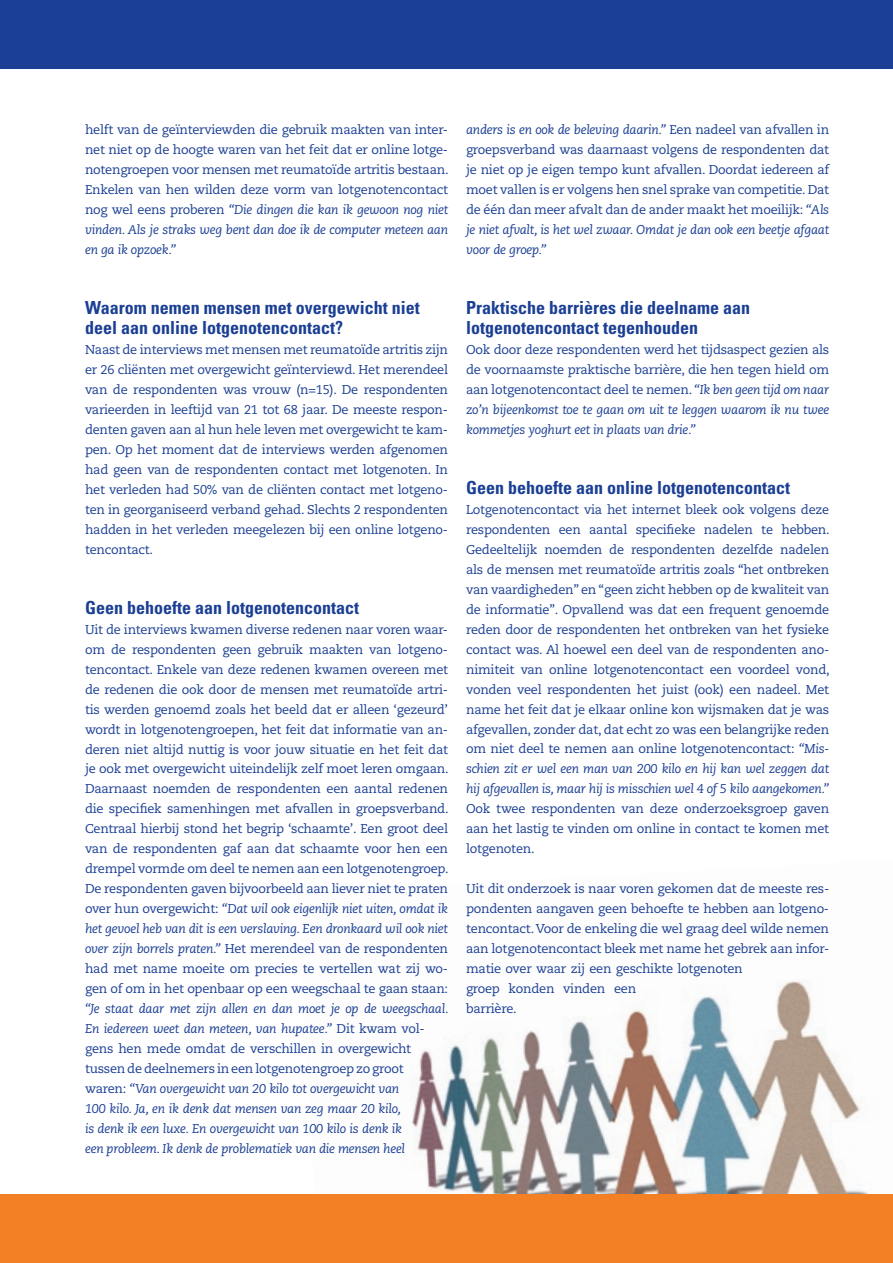
<style>
.page{position:relative;width:893px;height:1263px;background:#fff}
.page>*{position:absolute;margin:0;border:0;box-sizing:border-box;transform-origin:0 0}
.t1{font:700 condensed 18px/20px "Univers LT Std";color:#1b3f94}
.t2{font:12.75px/20px "Caecilia LT Std";letter-spacing:-.02em;color:#1b3f94;text-align:justify}
.t3{font:italic 12.75px/20px "Caecilia LT Std";letter-spacing:-.02em;color:#1b3f94}
.s1{font-style:italic}
.s2{font-style:normal}
</style>
<div class="page">
<img style="left:298px;top:980px;width:595px;height:215px">
<div style="left:0;top:0;width:893px;height:68px;background:#1b3f94"></div>
<div style="left:0;top:1195px;width:893px;height:68px;background:#f48026"></div>
<p class="t2" style="left:85px;top:120px;width:365px">helft van de geïnterviewden die gebruik maakten van inter&shy;net niet op de hoogte waren van het feit dat er online lotge&shy;notengroepen voor mensen met reumatoïde artritis bestaan.<br>Enkelen van hen wilden deze vorm van lotgenotencontact nog wel eens proberen <span class="s1">“Die dingen die kan ik gewoon nog niet vinden. Als je straks weg bent dan doe ik de computer meteen aan en ga ik opzoek.”</span></p>
<p class="t2" style="left:466px;top:120px;width:365px"><span class="s1">anders is en ook de beleving daarin.”</span> Een nadeel van afvallen in groepsverband was daarnaast volgens de respondenten dat je niet op je eigen tempo kunt afvallen. Doordat iedereen af moet vallen is er volgens hen snel sprake van competitie. Dat de één dan meer afvalt dan de ander maakt het moeilijk: <span class="s1">“Als je niet afvalt, is het wel zwaar. Omdat je dan ook een beetje afgaat voor de groep.”</span></p>
<h1 class="t1" style="left:85px;top:297px;width:336px">Waarom nemen mensen met overgewicht niet deel aan online lotgenotencontact?</h1>
<p class="t2" style="left:85px;top:340px;width:365px">Naast de interviews met mensen met reumatoïde artritis zijn er 26 cliënten met overgewicht geïnterviewd. Het merendeel van de respondenten was vrouw (n=15). De respondenten varieerden in leeftijd van 21 tot 68 jaar. De meeste respon&shy;denten gaven aan al hun hele leven met overgewicht te kam&shy;pen. Op het moment dat de interviews werden afgenomen had geen van de respondenten contact met lotgenoten. In het verleden had 50% van de cliënten contact met lotgeno&shy;ten in georganiseerd verband gehad. Slechts 2 respondenten hadden in het verleden meegelezen bij een online lotgeno&shy;tencontact.</p>
<h1 class="t1" style="left:85px;top:597px;width:276px">Geen behoefte aan lotgenotencontact</h1>
<p class="t2" style="left:85px;top:619px;width:365px">Uit de interviews kwamen diverse redenen naar voren waar&shy;om de respondenten geen gebruik maakten van lotgeno&shy;tencontact. Enkele van deze redenen kwamen overeen met de redenen die ook door de mensen met reumatoïde artri&shy;tis werden genoemd zoals het beeld dat er alleen ‘gezeurd’ wordt in lotgenotengroepen, het feit dat informatie van an&shy;deren niet altijd nuttig is voor jouw situatie en het feit dat je ook met overgewicht uiteindelijk zelf moet leren omgaan.<br>Daarnaast noemden de respondenten een aantal redenen die specifiek samenhingen met afvallen in groepsverband.<br>Centraal hierbij stond het begrip ‘schaamte’. Een groot deel van de respondenten gaf aan dat schaamte voor hen een drempel vormde om deel te nemen aan een lotgenotengroep.<br>De respondenten gaven bijvoorbeeld aan liever niet te praten over hun overgewicht: <span class="s1">“Dat wil ook eigenlijk niet uiten, omdat ik het gevoel heb van dit is een verslaving. Een dronkaard wil ook niet over zijn borrels praten.”</span> Het merendeel van de respondenten had met name moeite om precies te vertellen wat zij wo&shy;gen of om in het openbaar op een weegschaal te gaan staan:</p>
<p class="t3" style="left:85px;top:999px;width:365px">“Je staat daar met zijn allen en dan moet je op de weegschaal.<br>En iedereen weet dan meteen, van hupatee.” <span class="s2">Dit kwam vol&shy;gens hen mede omdat de verschillen in overgewicht tussen de deelnemers in een lotgenotengroep zo groot<br>waren:</span> “Van overgewicht van 20 kilo tot overgewicht van<br>100 kilo. Ja, en ik denk dat mensen van zeg maar 20 kilo,<br>is denk ik een luxe. En overgewicht van 100 kilo is denk ik<br>een probleem. Ik denk de problematiek van die mensen heel</p>
<h1 class="t1" style="left:466px;top:297px;width:285px">Praktische barrières die deelname aan lotgenotencontact tegenhouden</h1>
<p class="t2" style="left:466px;top:340px;width:365px">Ook door deze respondenten werd het tijdsaspect gezien als de voornaamste praktische barrière, die hen tegen hield om aan lotgenotencontact deel te nemen. <span class="s1">“Ik ben geen tijd om naar zo’n bijeenkomst toe te gaan om uit te leggen waarom ik nu twee kommetjes yoghurt eet in plaats van drie.”</span></p>
<h1 class="t1" style="left:466px;top:477px;width:326px">Geen behoefte aan online lotgenotencontact</h1>
<p class="t2" style="left:466px;top:499px;width:365px">Lotgenotencontact via het internet bleek ook volgens deze respondenten een aantal specifieke nadelen te hebben.<br>Gedeeltelijk noemden de respondenten dezelfde nadelen als de mensen met reumatoïde artritis zoals “het ontbreken van vaardigheden” en “geen zicht hebben op de kwaliteit van de informatie”. Opvallend was dat een frequent genoemde reden door de respondenten het ontbreken van het fysieke contact was. Al hoewel een deel van de respondenten ano&shy;nimiteit van online lotgenotencontact een voordeel vond, vonden veel respondenten het juist (ook) een nadeel. Met name het feit dat je elkaar online kon wijsmaken dat je was afgevallen, zonder dat, dat echt zo was een belangrijke reden om niet deel te nemen aan online lotgenotencontact: <span class="s1">“Mis&shy;schien zit er wel een man van 200 kilo en hij kan wel zeggen dat hij afgevallen is, maar hij is misschien wel 4 of 5 kilo aangekomen.”</span></p>
<p class="t2" style="left:466px;top:799px;width:365px">Ook twee respondenten van deze onderzoeksgroep gaven aan het lastig te vinden om online in contact te komen met lotgenoten.</p>
<p class="t2" style="left:466px;top:879px;width:365px;text-align:left">Uit dit onderzoek is naar voren gekomen dat de meeste res&shy;pondenten aangaven geen behoefte te hebben aan lotgeno&shy;tencontact. Voor de enkeling die wel graag deel wilde nemen aan lotgenotencontact bleek met name het gebrek aan infor&shy;matie over waar zij een geschikte lotgenoten<br>groep konden vinden een<br>barrière.</p>
</div>
